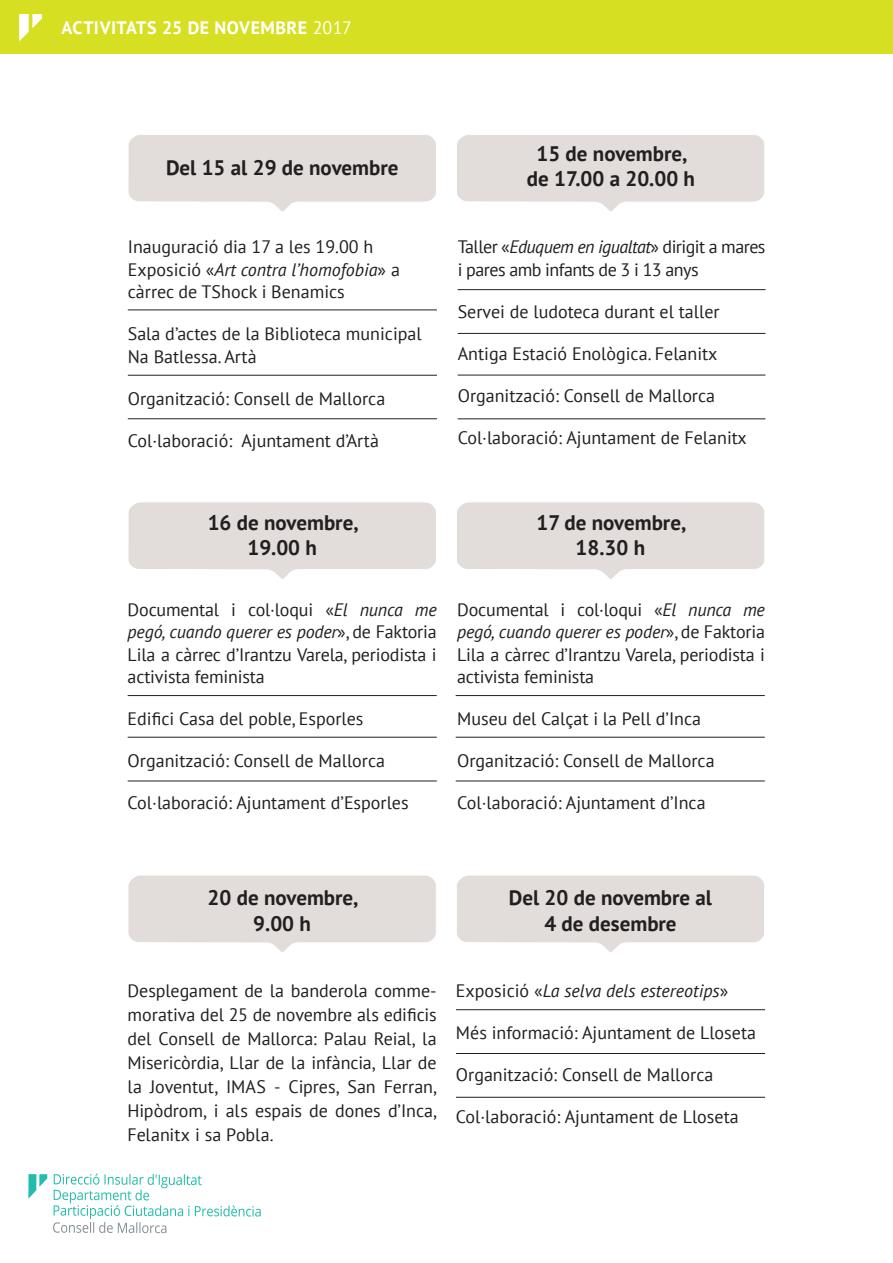
<style>
.page{position:relative;width:893px;height:1263px;background:#fff}
.page>*{position:absolute;margin:0;border:0;box-sizing:border-box;transform-origin:0 0}
.t1{font:700 21px "PT Sans";color:#231f20}
.t2{font:18px/22.5px "PT Sans";color:#231f20;text-align:justify}
.t3{font:18px/22.5px "PT Sans";letter-spacing:-.03em;color:#231f20}
.t4{font:italic 18px "PT Sans";color:#231f20}
.t5{font:700 18px "PT Sans";letter-spacing:.025em;color:#fff}
.s1{font-weight:400}
.s2{font-style:italic}
.s3{font-style:normal}
</style>
<div class="page">
<div style="left:0;top:0;width:893px;height:54px;background:#d6df21"></div>
<svg style="left:19px;top:14px;width:23px;height:27px"></svg>
<svg style="left:28px;top:1174px;width:19px;height:25px"></svg>
<svg style="left:53px;top:1174px;width:208px;height:59px"></svg>
<svg style="left:128px;top:875px;width:308px;height:77px;background:#e5e1df"></svg>
<svg style="left:457px;top:875px;width:307px;height:77px;background:#e5e1de"></svg>
<hr style="left:456px;top:1009px;width:309px;height:1px;background:#231f20">
<hr style="left:456px;top:1053px;width:309px;height:1px;background:#231f20">
<hr style="left:456px;top:1097px;width:309px;height:1px;background:#231f20">
<svg style="left:128px;top:135px;width:308px;height:77px;background:#e5e1df"></svg>
<svg style="left:128px;top:502px;width:308px;height:77px;background:#e5e1de"></svg>
<svg style="left:457px;top:502px;width:307px;height:77px;background:#e5e1de"></svg>
<svg style="left:457px;top:135px;width:307px;height:77px;background:#e5e1de"></svg>
<hr style="left:458px;top:289px;width:307px;height:1px;background:#231f20">
<hr style="left:128px;top:310px;width:309px;height:1px;background:#231f20">
<hr style="left:128px;top:375px;width:309px;height:1px;background:#231f20">
<hr style="left:128px;top:418px;width:309px;height:1px;background:#231f20">
<hr style="left:458px;top:333px;width:307px;height:1px;background:#231f20">
<hr style="left:458px;top:375px;width:307px;height:1px;background:#231f20">
<hr style="left:458px;top:419px;width:307px;height:1px;background:#231f20">
<hr style="left:128px;top:695px;width:309px;height:1px;background:#231f20">
<hr style="left:456px;top:695px;width:309px;height:1px;background:#231f20">
<hr style="left:128px;top:737px;width:309px;height:1px;background:#231f20">
<hr style="left:456px;top:737px;width:309px;height:1px;background:#231f20">
<hr style="left:128px;top:781px;width:309px;height:1px;background:#231f20">
<hr style="left:456px;top:781px;width:309px;height:1px;background:#231f20">
<p class="t5" style="left:62px;top:16px;width:292px">ACTIVITATS 25 DE NOVEMBRE <span class="s1">2017</span></p>
<p class="t1" style="left:166px;top:154px;width:234px">Del 15 al 29 de novembre</p>
<p class="t2" style="left:128px;top:235px;width:247px">Inauguració dia 17 a les 19.00 h</p>
<p class="t2" style="left:128px;top:258px;width:274px">Exposició «<span class="s2">Art contra l’homofobia</span>» a càrrec de TShock i Benamics</p>
<p class="t2" style="left:128px;top:322px;width:295px">Sala d’actes de la Biblioteca municipal<br>Na Batlessa. Artà</p>
<p class="t2" style="left:128px;top:387px;width:259px">Organització: Consell de Mallorca</p>
<p class="t2" style="left:128px;top:429px;width:253px">Col·laboració: Ajuntament d’Artà</p>
<p class="t1" style="left:536px;top:140px;width:152px">15 de novembre,</p>
<p class="t1" style="left:527px;top:165px;width:170px">de 17.00 a 20.00 h</p>
<p class="t3" style="left:458px;top:235px;width:309px">Taller «<span class="s2">Eduquem en igualtat</span>» dirigit a mares i pares amb infants de 3 i 13 anys</p>
<p class="t2" style="left:458px;top:300px;width:263px">Servei de ludoteca durant el taller</p>
<p class="t2" style="left:458px;top:342px;width:261px">Antiga Estació Enològica. Felanitx</p>
<p class="t2" style="left:458px;top:384px;width:259px">Organització: Consell de Mallorca</p>
<p class="t2" style="left:458px;top:426px;width:291px">Col·laboració: Ajuntament de Felanitx</p>
<p class="t1" style="left:208px;top:508px;width:152px">16 de novembre,</p>
<p class="t1" style="left:247px;top:534px;width:71px">19.00 h</p>
<p class="t2" style="left:128px;top:598px;width:311px">Documental i col·loqui «<span class="s2">El nunca me pegó, cuando querer es poder</span>», de Faktoria Lila a càrrec d’Irantzu Varela, periodista i activista feminista</p>
<p class="t2" style="left:128px;top:707px;width:237px">Edifici Casa del poble, Esporles</p>
<p class="t2" style="left:128px;top:749px;width:259px">Organització: Consell de Mallorca</p>
<p class="t2" style="left:128px;top:791px;width:283px">Col·laboració: Ajuntament d’Esporles</p>
<p class="t1" style="left:536px;top:508px;width:151px">17 de novembre,</p>
<p class="t1" style="left:576px;top:534px;width:71px">18.30 h</p>
<p class="t2" style="left:457px;top:598px;width:309px">Documental i col·loqui «<span class="s2">El nunca me pegó, cuando querer es poder</span>», de Faktoria Lila a càrrec d’Irantzu Varela, periodista i activista feminista</p>
<p class="t2" style="left:457px;top:707px;width:245px">Museu del Calçat i la Pell d’Inca</p>
<p class="t2" style="left:457px;top:749px;width:259px">Organització: Consell de Mallorca</p>
<p class="t2" style="left:457px;top:791px;width:250px">Col·laboració: Ajuntament d’Inca</p>
<p class="t1" style="left:208px;top:884px;width:152px">20 de novembre,</p>
<p class="t1" style="left:253px;top:909px;width:59px">9.00 h</p>
<p class="t1" style="left:509px;top:884px;width:205px">Del 20 de novembre al</p>
<p class="t1" style="left:544px;top:909px;width:134px">4 de desembre</p>
<p class="t2" style="left:128px;top:978px;width:311px;line-height:24px">Desplegament de la banderola comme&shy;morativa del 25 de novembre als edificis del Consell de Mallorca: Palau Reial, la Misericòrdia, Llar de la infància, Llar de la Joventut, IMAS - Cipres, San Ferran, Hipòdrom, i als espais de dones d’Inca, Felanitx i sa Pobla.</p>
<p class="t4" style="left:456px;top:979px;width:274px"><span class="s3">Exposició «</span>La selva dels estereotips<span class="s3">»</span></p>
<p class="t2" style="left:456px;top:1021px;width:302px">Més informació: Ajuntament de Lloseta</p>
<p class="t2" style="left:456px;top:1063px;width:259px">Organització: Consell de Mallorca</p>
<p class="t2" style="left:456px;top:1105px;width:284px">Col·laboració: Ajuntament de Lloseta</p>
</div>
